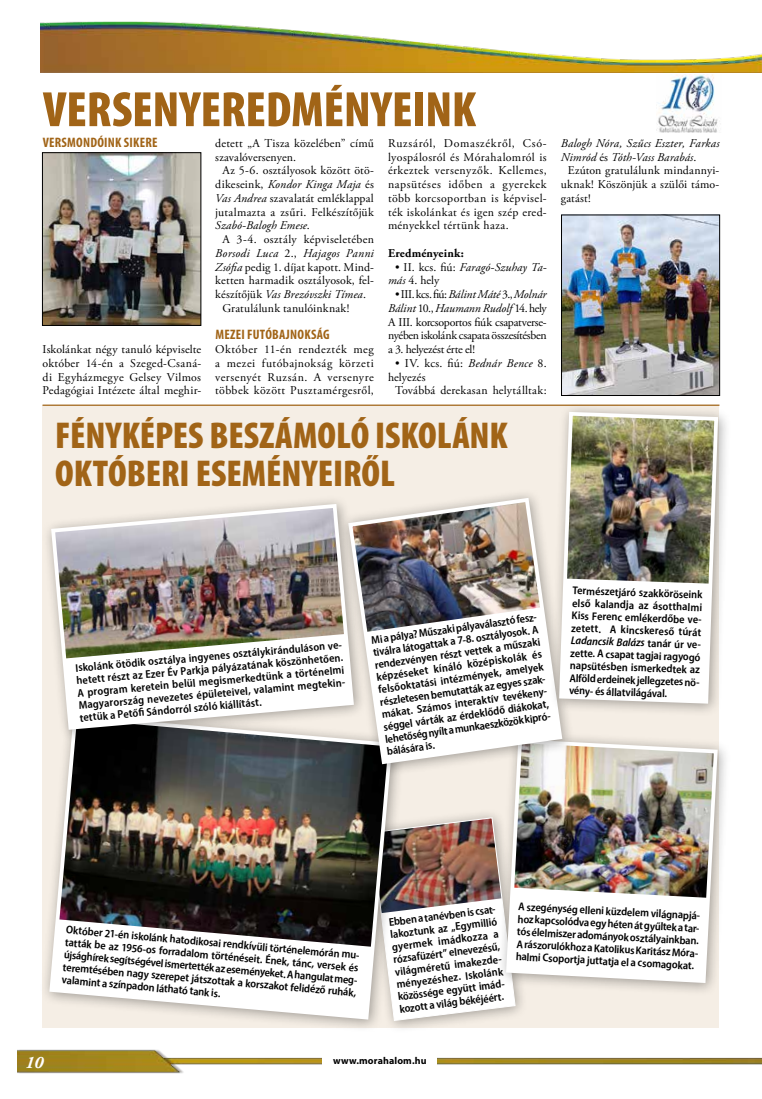
<style>
.page{position:relative;width:762px;height:1099px;background:#fff}
.page>*{position:absolute;margin:0;border:0;box-sizing:border-box;transform-origin:0 0}
.t1{font:900 condensed 50px "Myriad Pro";letter-spacing:-.005em;color:#a16417}
.t2{font:900 condensed 37.5px/38.8px "Myriad Pro";color:#a16417}
.t3{font:italic 700 17.5px "Adobe Garamond Pro";color:#fff}
.t4{font:700 condensed 13.75px "Myriad Pro";letter-spacing:.015em;color:#a16417}
.t5{font:11.88px/13.8px "Adobe Garamond Pro";letter-spacing:.02em;color:#000;text-align:justify}
.t6{font:italic 11.88px/13.8px "Adobe Garamond Pro";letter-spacing:.015em;color:#000}
.t7{font:700 11.88px "Adobe Garamond Pro";letter-spacing:.01em;color:#000}
.t8{font:600 semi-condensed 11.25px/12.5px "Myriad Pro";color:#000}
.t9{font:700 10px "Myriad Pro";letter-spacing:.01em;color:#000}
.s1{font-style:normal}
.s2{font-style:italic}
</style>
<div class="page">
<img style="left:41px;top:21px;width:721px;height:51px">
<img style="left:18px;top:1049px;width:744px;height:24px">
<div style="left:322px;top:1053px;width:115px;height:14px;background:#fff"></div>
<div style="left:43px;top:405px;width:676px;height:623px;background:#f5eee5"></div>
<img style="left:657px;top:75px;width:61px;height:58px">
<img style="left:44px;top:154px;width:155px;height:170px">
<div style="left:42px;top:152px;width:159px;height:174px;border:1px solid #000"></div>
<img style="left:563px;top:217px;width:155px;height:176px">
<div style="left:561px;top:215px;width:159px;height:180px;border:1px solid #000"></div>
<hr style="left:43px;top:404px;width:676px;height:2px;background:#a16417">
<div style="left:362px;top:808px;width:166px;height:225px;background:#000;opacity:.35"></div>
<img style="left:405px;top:817px;width:110px;height:203px">
<div style="left:496px;top:729px;width:235px;height:267px;background:#000;opacity:.35"></div>
<img style="left:504px;top:737px;width:215px;height:247px">
<div style="left:40px;top:705px;width:365px;height:327px;background:#000;opacity:.35"></div>
<img style="left:47px;top:742px;width:347px;height:279px">
<div style="left:339px;top:488px;width:236px;height:289px;background:#000;opacity:.35"></div>
<img style="left:346px;top:495px;width:218px;height:271px">
<div style="left:549px;top:402px;width:182px;height:314px;background:#000;opacity:.35"></div>
<img style="left:557px;top:410px;width:163px;height:295px">
<div style="left:42px;top:494px;width:325px;height:248px;background:#000;opacity:.35"></div>
<img style="left:49px;top:502px;width:307px;height:229px">
<h1 class="t1" style="left:43px;top:82px;width:434px">VERSENYEREDMÉNYEINK</h1>
<p class="t4" style="left:43px;top:135px;width:116px">VERSMONDÓINK SIKERE</p>
<p class="t5" style="left:215px;top:136px;width:160px">detett „A Tisza közelében” című</p>
<p class="t5" style="left:215px;top:150px;width:82px">szavalóversenyen.</p>
<p class="t5" style="left:222px;top:164px;width:153px">Az 5-6. osztályosok között ötö-</p>
<p class="t6" style="left:215px;top:178px;width:160px"><span class="s1">dikeseink,</span> Kondor Kinga Maja <span class="s1">és</span></p>
<p class="t5" style="left:215px;top:191px;width:160px"><span class="s2">Vas Andrea</span> szavalatát emléklappal</p>
<p class="t5" style="left:215px;top:205px;width:160px">jutalmazta a zsűri. Felkészítőjük</p>
<p class="t6" style="left:215px;top:219px;width:96px">Szabó-Balogh Emese<span class="s1">.</span></p>
<p class="t5" style="left:222px;top:233px;width:153px">A 3-4. osztály képviseletében</p>
<p class="t6" style="left:215px;top:246px;width:160px">Borsodi Luca <span class="s1">2.,</span> Hajagos Panni</p>
<p class="t5" style="left:215px;top:260px;width:160px"><span class="s2">Zsófia</span> pedig 1. díjat kapott. Mind-</p>
<p class="t5" style="left:215px;top:274px;width:160px">ketten harmadik osztályosok, fel-</p>
<p class="t6" style="left:215px;top:288px;width:152px"><span class="s1">készítőjük</span> Vas Brezóvszki Tímea<span class="s1">.</span></p>
<p class="t5" style="left:222px;top:302px;width:128px">Gratulálunk tanulóinknak!</p>
<p class="t4" style="left:215px;top:327px;width:116px">MEZEI FUTÓBAJNOKSÁG</p>
<p class="t5" style="left:215px;top:343px;width:160px">Október 11-én rendezték meg a mezei futóbajnokság körzeti versenyét Ruzsán. A versenyre többek között Pusztamérgesről,</p>
<p class="t5" style="left:388px;top:136px;width:160px">Ruzsáról, Domaszékről, Csó&shy;lyospálosról és Mórahalomról is érkeztek versenyzők. Kellemes, napsütéses időben a gyerekek több korcsoportban is képvisel&shy;ték iskolánkat és igen szép ered&shy;ményekkel tértünk haza.</p>
<p class="t7" style="left:388px;top:246px;width:77px">Eredményeink:</p>
<p class="t6" style="left:388px;top:260px;width:160px;text-indent:7px"><span class="s1">• II. kcs. fiú:</span> Faragó-Szuhay Ta&shy;más <span class="s1">4. hely</span></p>
<p class="t5" style="left:388px;top:288px;width:160px;text-indent:7px">• III. kcs. fiú: <span class="s2">Bálint Máté</span> 3., <span class="s2">Molnár Bálint</span> 10., <span class="s2">Haumann Rudolf</span> 14. hely A III. korcsoportos fiúk csapatverse&shy;nyében iskolánk csapata összesítésben a 3. helyezést érte el!</p>
<p class="t5" style="left:395px;top:357px;width:153px">• IV. kcs. fiú: <span class="s2">Bednár Bence</span> 8.</p>
<p class="t5" style="left:388px;top:370px;width:39px">helyezés</p>
<p class="t5" style="left:395px;top:384px;width:153px">Továbbá derekasan helytálltak:</p>
<p class="t5" style="left:43px;top:343px;width:160px">Iskolánkat négy tanuló képviselte október 14-én a Szeged-Csaná&shy;di Egyházmegye Gelsey Vilmos Pedagógiai Intézete által meghir-</p>
<h2 class="t2" style="left:55px;top:416px;width:454px">FÉNYKÉPES BESZÁMOLÓ ISKOLÁNK<br>OKTÓBERI ESEMÉNYEIRŐL</h2>
<p class="t6" style="left:561px;top:136px;width:160px">Balogh Nóra, Szűcs Eszter, Farkas</p>
<p class="t6" style="left:561px;top:150px;width:137px">Nimród <span class="s1">és</span> Tóth-Vass Barabás<span class="s1">.</span></p>
<p class="t5" style="left:568px;top:164px;width:153px">Ezúton gratulálunk mindannyi-</p>
<p class="t5" style="left:561px;top:178px;width:160px">uknak! Köszönjük a szülői támo-</p>
<p class="t5" style="left:561px;top:192px;width:31px">gatást!</p>
<p class="t8" style="left:75px;top:662px;width:271px;rotate:-5deg">Iskolánk ötödik osztálya ingyenes osztálykiránduláson ve&shy;hetett részt az Ezer Év Parkja pályázatának köszönhetően.<br>A program keretein belül megismerkedtünk a történelmi Magyarország nevezetes épületeivel, valamint megtekin&shy;tettük a Petőfi Sándorról szóló kiállítást.</p>
<p class="t8" style="left:370px;top:634px;width:171px;rotate:-8deg">Mi a pálya? Műszaki pályaválasztó fesz&shy;tiválra látogattak a 7-8. osztályosok. A rendezvényen részt vettek a műszaki képzéseket kínáló középiskolák és felsőoktatási intézmények, amelyek részletesen bemutatták az egyes szak&shy;mákat. Számos interaktív tevékeny&shy;séggel várták az érdeklődő diákokat, lehetőség nyílt a munkaeszközök kipró&shy;bálására is.</p>
<p class="t8" style="left:573px;top:584px;width:134px;rotate:2deg">Természetjáró szakköröseink első kalandja az ásotthalmi<br>Kiss Ferenc emlékerdőbe ve&shy;zetett. A kincskereső túrát<br><span class="s2">Ladancsik Balázs</span> tanár úr ve&shy;zette. A csapat tagjai ragyogó napsütésben ismerkedtek az<br>Alföld erdeinek jellegzetes nö&shy;vény- és állatvilágával.</p>
<p class="t8" style="left:67px;top:923px;width:298px;rotate:5deg">Október 21-én iskolánk hatodikosai rendkívüli történelemórán mu&shy;tatták be az 1956-os forradalom történéseit. Ének, tánc, versek és újsághírek segítségével ismertették az eseményeket. A hangulat meg&shy;teremtésében nagy szerepet játszottak a korszakot felidéző ruhák, valamint a színpadon látható tank is.</p>
<p class="t8" style="left:388px;top:916px;width:111px;rotate:-7deg">Ebben a tanévben is csat&shy;lakoztunk az „Egymillió gyermek imádkozza a rózsafüzért” elnevezésű, világméretű imakezde&shy;ményezéshez. Iskolánk közössége együtt imád&shy;kozott a világ békéjéért.</p>
<p class="t8" style="left:519px;top:900px;width:186px;rotate:3deg">A szegénység elleni küzdelem világnapjá&shy;hoz kapcsolódva egy héten át gyűltek a tar&shy;tós élelmiszer adományok osztályainkban.<br>A rászorulókhoz a Katolikus Karitász Móra&shy;halmi Csoportja juttatja el a csomagokat.</p>
<h3 class="t3" style="left:25px;top:1051px;width:20px">10</h3>
<p class="t9" style="left:333px;top:1054px;width:95px">www.morahalom.hu</p>
</div>
